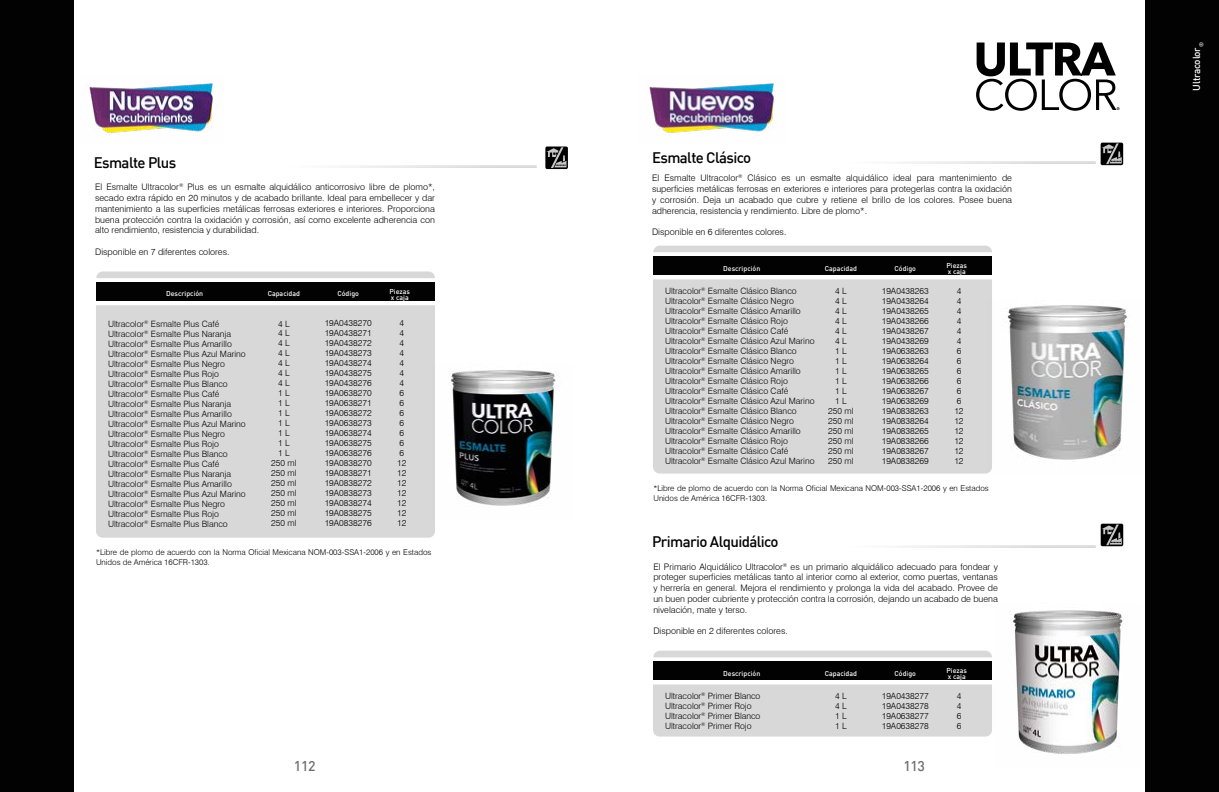
<style>
.page{position:relative;width:1219px;height:792px;background:#fff}
.page>*{position:absolute;margin:0;border:0;box-sizing:border-box;transform-origin:0 0}
.t1{font:500 15px "DIN";letter-spacing:-.04em;color:#000}
.t2{font:500 14px "DIN";letter-spacing:-.025em;color:#706f6f}
.t3{font:500 10px "DIN";letter-spacing:-.025em;color:#fff}
.t4{font:300 9px/10.8px "Swiss 721 BT";color:#000;text-align:justify}
.t5{font:300 8.7px/10px "Swiss 721 BT";color:#000}
.t6{font:300 8px/9.6px "Swiss 721 BT";color:#000}
.t7{font:500 7px/6px "DIN";color:#fff}
</style>
<div class="page">
<div style="left:1145px;top:0;width:74px;height:792px;background:#020203"></div>
<div style="left:0;top:0;width:74px;height:792px;background:#020203"></div>
<svg style="left:976px;top:43px;width:144px;height:68px"></svg>
<div style="left:96px;top:271px;width:339px;height:267px;background:#d9d8d9"></div>
<div style="left:96px;top:282px;width:339px;height:19px;background:#020203"></div>
<svg style="left:545px;top:147px;width:23px;height:22px"></svg>
<svg style="left:546px;top:147px;width:20px;height:21px"></svg>
<img style="left:433px;top:363px;width:126px;height:156px">
<img style="left:86px;top:83px;width:127px;height:50px">
<div style="left:653px;top:246px;width:339px;height:228px;background:#d9d8d9"></div>
<div style="left:653px;top:256px;width:339px;height:19px;background:#020203"></div>
<div style="left:1101px;top:143px;width:22px;height:22px;background:#000;border-radius:2px"></div>
<svg style="left:1101px;top:143px;width:21px;height:21px"></svg>
<svg style="left:653px;top:651px;width:339px;height:86px;background:#dad9da"></svg>
<div style="left:653px;top:662px;width:339px;height:18px;background:#020203"></div>
<div style="left:1101px;top:524px;width:22px;height:22px;background:#000;border-radius:2px"></div>
<svg style="left:1102px;top:524px;width:20px;height:21px"></svg>
<img style="left:986px;top:299px;width:144px;height:175px">
<img style="left:1009px;top:610px;width:119px;height:144px">
<img style="left:646px;top:83px;width:128px;height:50px">
<h1 class="t1" style="left:94px;top:153px;width:84px">Esmalte Plus</h1>
<p class="t4" style="left:95px;top:182px;width:341px">El Esmalte Ultracolor<sup>®</sup> Plus es un esmalte alquidálico anticorrosivo libre de plomo*, secado extra rápido en 20 minutos y de acabado brillante. Ideal para embellecer y dar mantenimiento a las superficies metálicas ferrosas exteriores e interiores. Proporciona buena protección contra la oxidación y corrosión, así como excelente adherencia con alto rendimiento, resistencia y durabilidad.</p>
<p class="t4" style="left:95px;top:246px;width:136px">Disponible en 7 diferentes colores.</p>
<p class="t7" style="left:166px;top:291px;width:39px">Descripción</p>
<p class="t7" style="left:268px;top:291px;width:34px">Capacidad</p>
<p class="t7" style="left:337px;top:291px;width:23px">Código</p>
<p class="t7" style="left:390px;top:288px;width:22px">Piezas x caja</p>
<p class="t5" style="left:108px;top:318px;width:139px">Ultracolor<sup>®</sup> Esmalte Plus Café Ultracolor<sup>®</sup> Esmalte Plus Naranja Ultracolor<sup>®</sup> Esmalte Plus Amarillo Ultracolor<sup>®</sup> Esmalte Plus Azul Marino Ultracolor<sup>®</sup> Esmalte Plus Negro Ultracolor<sup>®</sup> Esmalte Plus Rojo Ultracolor<sup>®</sup> Esmalte Plus Blanco Ultracolor<sup>®</sup> Esmalte Plus Café Ultracolor<sup>®</sup> Esmalte Plus Naranja Ultracolor<sup>®</sup> Esmalte Plus Amarillo Ultracolor<sup>®</sup> Esmalte Plus Azul Marino Ultracolor<sup>®</sup> Esmalte Plus Negro Ultracolor<sup>®</sup> Esmalte Plus Rojo Ultracolor<sup>®</sup> Esmalte Plus Blanco Ultracolor<sup>®</sup> Esmalte Plus Café Ultracolor<sup>®</sup> Esmalte Plus Naranja Ultracolor<sup>®</sup> Esmalte Plus Amarillo Ultracolor<sup>®</sup> Esmalte Plus Azul Marino Ultracolor<sup>®</sup> Esmalte Plus Negro Ultracolor<sup>®</sup> Esmalte Plus Rojo Ultracolor<sup>®</sup> Esmalte Plus Blanco</p>
<p class="t5" style="left:271px;top:318px;width:27px;text-align:center">4 L<br>4 L<br>4 L<br>4 L<br>4 L<br>4 L<br>4 L<br>1 L<br>1 L<br>1 L<br>1 L<br>1 L<br>1 L<br>1 L<br>250 ml<br>250 ml<br>250 ml<br>250 ml<br>250 ml<br>250 ml<br>250 ml</p>
<p class="t5" style="left:325px;top:318px;width:49px;text-align:justify">19A0438270<br>19A0438271<br>19A0438272<br>19A0438273<br>19A0438274<br>19A0438275<br>19A0438276<br>19A0638270<br>19A0638271<br>19A0638272<br>19A0638273<br>19A0638274<br>19A0638275<br>19A0638276<br>19A0838270<br>19A0838271<br>19A0838272<br>19A0838273<br>19A0838274<br>19A0838275<br>19A0838276</p>
<p class="t5" style="left:397px;top:318px;width:11px">4<br>4<br>4<br>4<br>4<br>4<br>4<br>6<br>6<br>6<br>6<br>6<br>6<br>6<br>12<br>12<br>12<br>12<br>12<br>12<br>12</p>
<p class="t6" style="left:96px;top:548px;width:337px">*Libre de plomo de acuerdo con la Norma Oficial Mexicana NOM-003-SSA1-2006 y en Estados<br>Unidos de América 16CFR-1303.</p>
<h1 class="t1" style="left:652px;top:148px;width:101px">Esmalte Clásico</h1>
<p class="t4" style="left:652px;top:172px;width:361px">El Esmalte Ultracolor<sup>®</sup> Clásico es un esmalte alquidálico ideal para mantenimiento de superficies metálicas ferrosas en exteriores e interiores para protegerlas contra la oxidación y corrosión. Deja un acabado que cubre y retiene el brillo de los colores. Posee buena adherencia, resistencia y rendimiento. Libre de plomo*.</p>
<p class="t4" style="left:652px;top:226px;width:136px">Disponible en 6 diferentes colores.</p>
<p class="t7" style="left:723px;top:265px;width:39px">Descripción</p>
<p class="t7" style="left:825px;top:265px;width:34px">Capacidad</p>
<p class="t7" style="left:894px;top:265px;width:23px">Código</p>
<p class="t7" style="left:947px;top:262px;width:22px">Piezas x caja</p>
<p class="t5" style="left:665px;top:286px;width:151px">Ultracolor<sup>®</sup> Esmalte Clásico Blanco Ultracolor<sup>®</sup> Esmalte Clásico Negro Ultracolor<sup>®</sup> Esmalte Clásico Amarillo Ultracolor<sup>®</sup> Esmalte Clásico Rojo Ultracolor<sup>®</sup> Esmalte Clásico Café Ultracolor<sup>®</sup> Esmalte Clásico Azul Marino Ultracolor<sup>®</sup> Esmalte Clásico Blanco Ultracolor<sup>®</sup> Esmalte Clásico Negro Ultracolor<sup>®</sup> Esmalte Clásico Amarillo Ultracolor<sup>®</sup> Esmalte Clásico Rojo Ultracolor<sup>®</sup> Esmalte Clásico Café Ultracolor<sup>®</sup> Esmalte Clásico Azul Marino Ultracolor<sup>®</sup> Esmalte Clásico Blanco Ultracolor<sup>®</sup> Esmalte Clásico Negro Ultracolor<sup>®</sup> Esmalte Clásico Amarillo Ultracolor<sup>®</sup> Esmalte Clásico Rojo Ultracolor<sup>®</sup> Esmalte Clásico Café Ultracolor<sup>®</sup> Esmalte Clásico Azul Marino</p>
<p class="t5" style="left:828px;top:286px;width:27px;text-align:center">4 L<br>4 L<br>4 L<br>4 L<br>4 L<br>4 L<br>1 L<br>1 L<br>1 L<br>1 L<br>1 L<br>1 L<br>250 ml<br>250 ml<br>250 ml<br>250 ml<br>250 ml<br>250 ml</p>
<p class="t5" style="left:882px;top:286px;width:49px;text-align:justify">19A0438263<br>19A0438264<br>19A0438265<br>19A0438266<br>19A0438267<br>19A0438269<br>19A0638263<br>19A0638264<br>19A0638265<br>19A0638266<br>19A0638267<br>19A0638269<br>19A0838263<br>19A0838264<br>19A0838265<br>19A0838266<br>19A0838267<br>19A0838269</p>
<p class="t5" style="left:954px;top:286px;width:11px">4<br>4<br>4<br>4<br>4<br>4<br>6<br>6<br>6<br>6<br>6<br>6<br>12<br>12<br>12<br>12<br>12<br>12</p>
<p class="t6" style="left:653px;top:483px;width:337px">*Libre de plomo de acuerdo con la Norma Oficial Mexicana NOM-003-SSA1-2006 y en Estados<br>Unidos de América 16CFR-1303.</p>
<h1 class="t1" style="left:652px;top:532px;width:128px">Primario Alquidálico</h1>
<p class="t4" style="left:653px;top:561px;width:346px">El Primario Alquidálico Ultracolor<sup>®</sup> es un primario alquidálico adecuado para fondear y proteger superficies metálicas tanto al interior como al exterior, como puertas, ventanas y herrería en general. Mejora el rendimiento y prolonga la vida del acabado. Provee de un buen poder cubriente y protección contra la corrosión, dejando un acabado de buena nivelación, mate y terso.</p>
<p class="t4" style="left:653px;top:626px;width:136px">Disponible en 2 diferentes colores.</p>
<p class="t7" style="left:723px;top:670px;width:39px">Descripción</p>
<p class="t7" style="left:825px;top:670px;width:34px">Capacidad</p>
<p class="t7" style="left:894px;top:670px;width:23px">Código</p>
<p class="t7" style="left:947px;top:667px;width:22px">Piezas x caja</p>
<p class="t5" style="left:665px;top:690px;width:97px">Ultracolor<sup>®</sup> Primer Blanco<br>Ultracolor<sup>®</sup> Primer Rojo<br>Ultracolor<sup>®</sup> Primer Blanco<br>Ultracolor<sup>®</sup> Primer Rojo</p>
<p class="t5" style="left:835px;top:690px;width:13px;text-align:justify">4 L 4 L 1 L 1 L</p>
<p class="t5" style="left:882px;top:690px;width:49px;text-align:justify">19A0438277<br>19A0438278<br>19A0638277<br>19A0638278</p>
<p class="t5" style="left:957px;top:690px;width:6px;text-align:justify">4<br>4<br>6<br>6</p>
<h2 class="t2" style="left:294px;top:757px;width:23px">112</h2>
<h2 class="t2" style="left:903px;top:757px;width:23px">113</h2>
<p class="t3" style="left:1190px;top:91px;width:50px;rotate:-90deg">Ultracolor<sub>®</sub></p>
</div>
